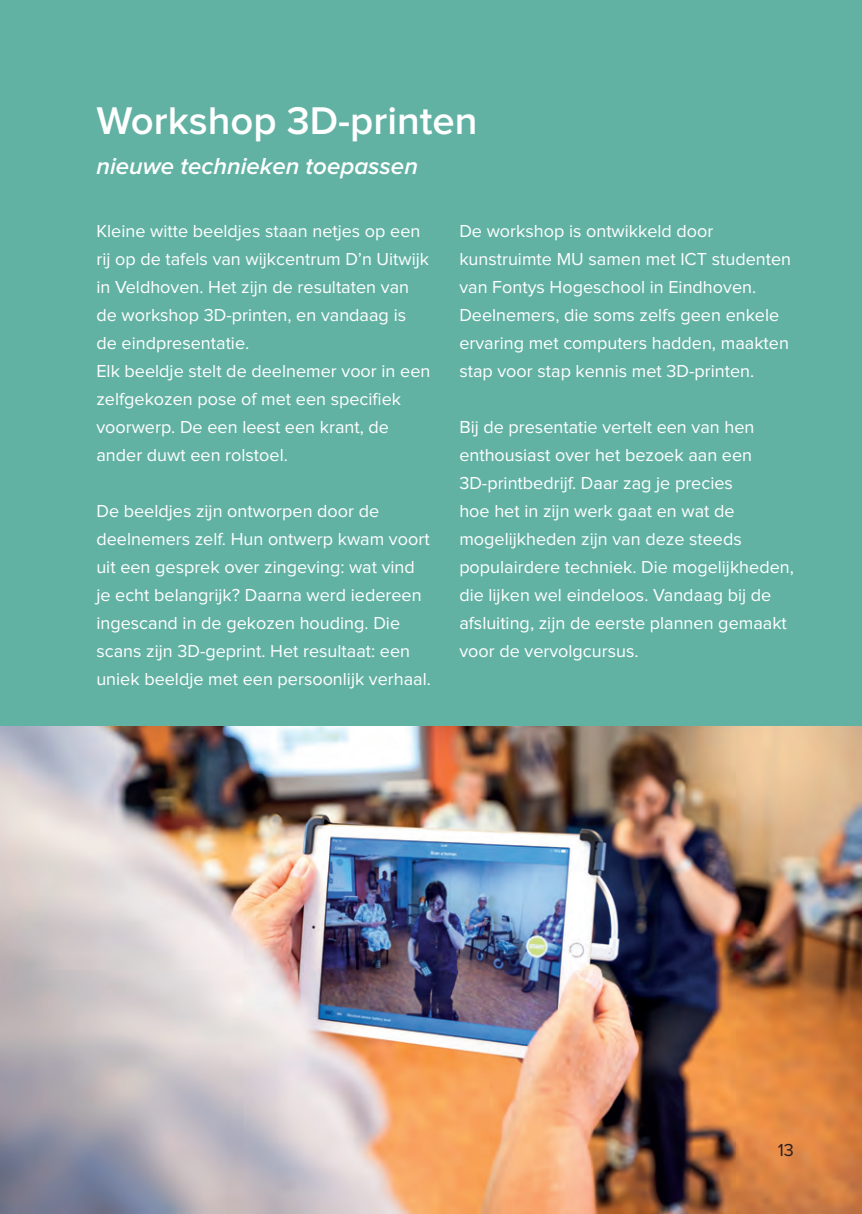
<style>
.page{position:relative;width:862px;height:1214px;background:#fff}
.page>*{position:absolute;margin:0;border:0;box-sizing:border-box;transform-origin:0 0}
.t1{font:600 40px "Proxima Nova";color:#fff}
.t2{font:italic 600 24px "Proxima Nova";color:#fff}
.t3{font:18px/28px "Proxima Nova";color:#fff}
.t4{font:18px "Proxima Nova";color:#231f20}
</style>
<div class="page">
<div style="left:0;top:0;width:862px;height:1213px;background:#62b2a4"></div>
<img style="left:0;top:726px;width:862px;height:487px">
<h1 class="t1" style="left:96px;top:102px;width:383px">Workshop 3D-printen</h1>
<h2 class="t2" style="left:96px;top:155px;width:323px">nieuwe technieken toepassen</h2>
<p class="t3" style="left:96px;top:218px;width:335px">Kleine witte beeldjes staan netjes op een rij op de tafels van wijkcentrum D’n Uitwijk in Veldhoven. Het zijn de resultaten van de workshop 3D-printen, en vandaag is de eindpresentatie.<br>Elk beeldje stelt de deelnemer voor in een zelfgekozen pose of met een specifiek voorwerp. De een leest een krant, de ander duwt een rolstoel.</p>
<p class="t3" style="left:96px;top:498px;width:336px">De beeldjes zijn ontworpen door de deelnemers zelf. Hun ontwerp kwam voort uit een gesprek over zingeving: wat vind je echt belangrijk? Daarna werd iedereen ingescand in de gekozen houding. Die scans zijn 3D-geprint. Het resultaat: een uniek beeldje met een persoonlijk verhaal.</p>
<p class="t3" style="left:459px;top:218px;width:333px">De workshop is ontwikkeld door kunstruimte MU samen met ICT studenten van Fontys Hogeschool in Eindhoven.<br>Deelnemers, die soms zelfs geen enkele ervaring met computers hadden, maakten stap voor stap kennis met 3D-printen.</p>
<p class="t3" style="left:459px;top:414px;width:336px">Bij de presentatie vertelt een van hen enthousiast over het bezoek aan een 3D-printbedrijf. Daar zag je precies<br>hoe het in zijn werk gaat en wat de mogelijkheden zijn van deze steeds populairdere techniek. Die mogelijkheden, die lijken wel eindeloos. Vandaag bij de afsluiting, zijn de eerste plannen gemaakt voor de vervolgcursus.</p>
<p class="t4" style="left:778px;top:1141px;width:18px">13</p>
</div>
